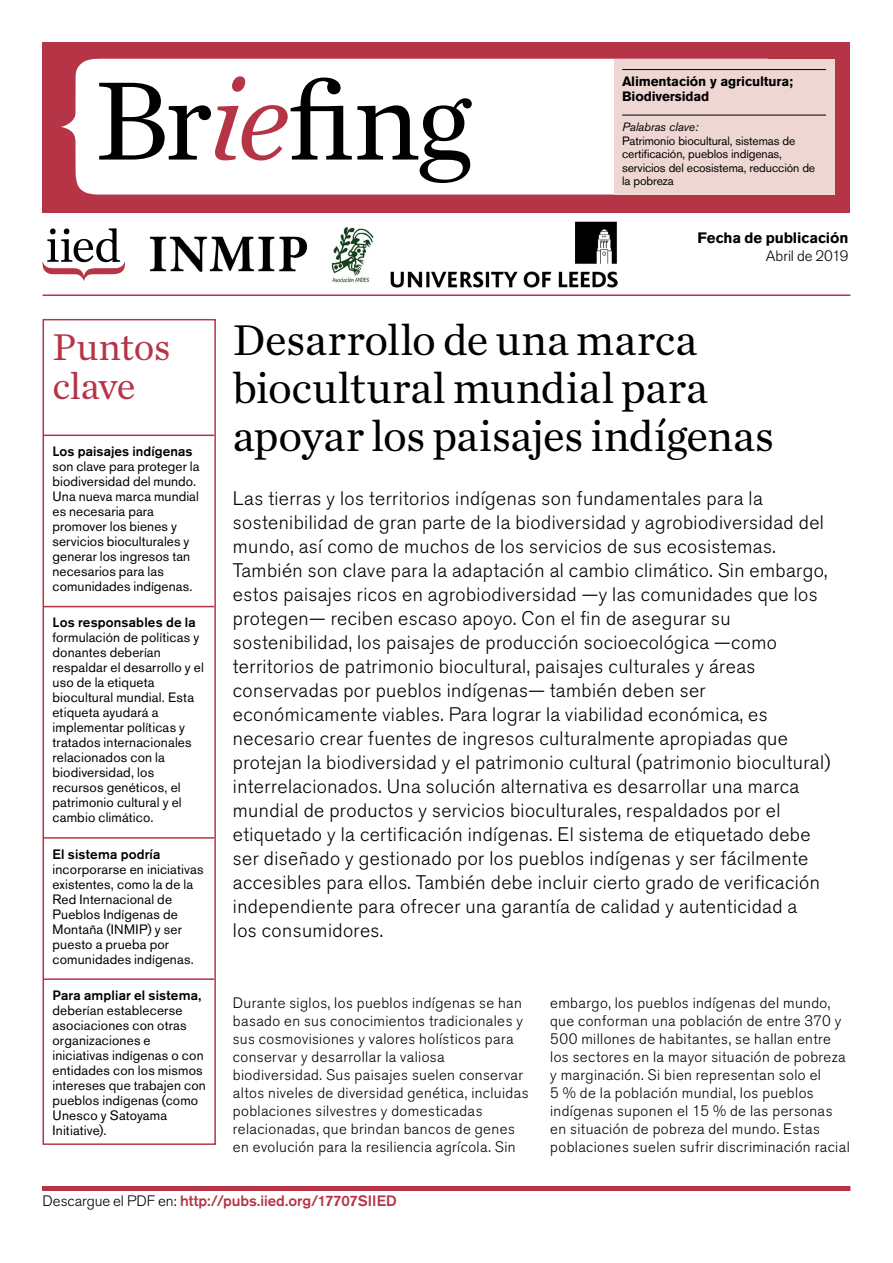
<style>
.page{position:relative;width:893px;height:1263px;background:#fff}
.page>*{position:absolute;margin:0;border:0;box-sizing:border-box;transform-origin:0 0}
.IIED_briefing_Title{font:116.7px "Chronicle Text G1";color:#000}
.IIED_briefing_Title-2{font:45px/48px "Chronicle Text G1";letter-spacing:-.005em;color:#000}
.IIED_briefing_Policy{font:39px/39px "Chronicle Text G1";letter-spacing:-.015em;color:#b53547}
.IIED_briefing_Summar{font:300 19.5px/24px "Akzidenz Grotesk BE";letter-spacing:.02em;color:#000}
.IIED_briefing_Body_c{font:300 15px/18px "Akzidenz Grotesk BE";letter-spacing:.025em;color:#000}
.IIED_briefing_Body_c-2{font:500 15px "Akzidenz Grotesk BE";letter-spacing:-.005em;color:#b53547}
.IIED_briefing_Body_c-3{font:700 15px/18px "Akzidenz Grotesk BE";letter-spacing:-.01em;color:#000;text-align:right}
.IIED_briefing_Policy-2{font:13.5px/15px "Akzidenz Grotesk BE";letter-spacing:.01em;color:#000}
.t1{font:700 13.5px/15px "Akzidenz Grotesk BE";letter-spacing:-.01em;color:#000}
.t2{font:12px/13.5px "Akzidenz Grotesk BE";letter-spacing:-.01em;color:#000}
.s1{font-style:italic;color:#b53547}
.s2{font-style:italic}
.s3{font-weight:300}
.s4{font-weight:500}
.s5{font-weight:300;color:#000}
</style>
<div class="page">
<div style="left:43px;top:43px;width:807px;height:170px;background:#b53547"></div>
<div style="left:61px;top:59px;width:553px;height:136px;background:#fff"></div>
<svg style="left:42px;top:228px;width:83px;height:53px"></svg>
<div style="left:614px;top:59px;width:220px;height:136px;background:#eed7d3"></div>
<hr style="left:622px;top:69px;width:204px;height:1px;background:#000">
<hr style="left:622px;top:115px;width:204px;height:1px;background:#000">
<div style="left:43px;top:1186px;width:807px;height:5px;background:#b53547"></div>
<hr style="left:44px;top:435px;width:170px;height:1px;background:#b53547">
<hr style="left:44px;top:606px;width:170px;height:1px;background:#b53547">
<hr style="left:44px;top:837px;width:170px;height:2px;background:#b53547">
<hr style="left:44px;top:978px;width:170px;height:2px;background:#b53547">
<div style="left:43px;top:319px;width:173px;height:826px;border:2px solid #b53547"></div>
<hr style="left:43px;top:294px;width:807px;height:2px;background:#b53547">
<img style="left:149px;top:236px;width:158px;height:36px">
<img style="left:331px;top:227px;width:43px;height:56px">
<img style="left:390px;top:222px;width:227px;height:66px">
<p class="IIED_briefing_Title" style="left:94px;top:32px;width:379px">Br<span class="s1">ie</span>fing</p>
<p class="t1" style="left:622px;top:74px;width:173px">Alimentación y agricultura;<br>Biodiversidad</p>
<p class="t2" style="left:622px;top:120px;width:195px"><span class="s2">Palabras clave:<br></span>Patrimonio biocultural, sistemas de certificación, pueblos indígenas, servicios del ecosistema, reducción de</p>
<p class="t2" style="left:622px;top:174px;width:53px">la pobreza</p>
<p class="IIED_briefing_Body_c-3" style="left:698px;top:229px;width:152px">Fecha de publicación<br><span class="s3">Abril de 2019</span></p>
<p class="IIED_briefing_Policy" style="left:53px;top:325px;width:119px">Puntos clave</p>
<p class="IIED_briefing_Policy-2" style="left:53px;top:444px;width:149px"><span class="s4">Los paisajes indígenas </span>son clave para proteger la biodiversidad del mundo.<br>Una nueva marca mundial es necesaria para promover los bienes y servicios bioculturales y generar los ingresos tan necesarios para las comunidades indígenas.</p>
<p class="IIED_briefing_Policy-2" style="left:53px;top:615px;width:153px"><span class="s4">Los responsables de la </span>formulación de políticas y donantes deberían respaldar el desarrollo y el uso de la etiqueta biocultural mundial. Esta etiqueta ayudará a implementar políticas y tratados internacionales relacionados con la biodiversidad, los recursos genéticos, el patrimonio cultural y el cambio climático.</p>
<p class="IIED_briefing_Policy-2" style="left:53px;top:846px;width:153px"><span class="s4">El sistema podría </span>incorporarse en iniciativas existentes, como la de la<br>Red Internacional de<br>Pueblos Indígenas de<br>Montaña (INMIP) y ser puesto a prueba por comunidades indígenas.</p>
<p class="IIED_briefing_Policy-2" style="left:53px;top:987px;width:155px"><span class="s4">Para ampliar el sistema, </span>deberían establecerse asociaciones con otras organizaciones e iniciativas indígenas o con entidades con los mismos intereses que trabajen con pueblos indígenas (como<br>Unesco y Satoyama<br>Initiative).</p>
<p class="IIED_briefing_Title-2" style="left:233px;top:313px;width:543px">Desarrollo de una marca biocultural mundial para apoyar los paisajes indígenas</p>
<p class="IIED_briefing_Summar" style="left:233px;top:486px;width:599px">Las tierras y los territorios indígenas son fundamentales para la sostenibilidad de gran parte de la biodiversidad y agrobiodiversidad del mundo, así como de muchos de los servicios de sus ecosistemas.<br>También son clave para la adaptación al cambio climático. Sin embargo, estos paisajes ricos en agrobiodiversidad —y las comunidades que los protegen— reciben escaso apoyo. Con el fin de asegurar su sostenibilidad, los paisajes de producción socioecológica —como territorios de patrimonio biocultural, paisajes culturales y áreas conservadas por pueblos indígenas— también deben ser económicamente viables. Para lograr la viabilidad económica, es necesario crear fuentes de ingresos culturalmente apropiadas que protejan la biodiversidad y el patrimonio cultural (patrimonio biocultural) interrelacionados. Una solución alternativa es desarrollar una marca mundial de productos y servicios bioculturales, respaldados por el etiquetado y la certificación indígenas. El sistema de etiquetado debe ser diseñado y gestionado por los pueblos indígenas y ser fácilmente accesibles para ellos. También debe incluir cierto grado de verificación independiente para ofrecer una garantía de calidad y autenticidad a<br>los consumidores.</p>
<p class="IIED_briefing_Body_c" style="left:233px;top:994px;width:297px">Durante siglos, los pueblos indígenas se han basado en sus conocimientos tradicionales y sus cosmovisiones y valores holísticos para conservar y desarrollar la valiosa biodiversidad. Sus paisajes suelen conservar altos niveles de diversidad genética, incluidas poblaciones silvestres y domesticadas relacionadas, que brindan bancos de genes en evolución para la resiliencia agrícola. Sin</p>
<p class="IIED_briefing_Body_c" style="left:550px;top:994px;width:301px">embargo, los pueblos indígenas del mundo, que conforman una población de entre 370 y 500 millones de habitantes, se hallan entre los sectores en la mayor situación de pobreza y marginación. Si bien representan solo el<br>5 % de la población mundial, los pueblos indígenas suponen el 15 % de las personas en situación de pobreza del mundo. Estas poblaciones suelen sufrir discriminación racial</p>
<p class="IIED_briefing_Body_c-2" style="left:43px;top:1192px;width:356px"><span class="s5">Descargue el PDF en:</span> http://pubs.iied.org/17707SIIED</p>
</div>
